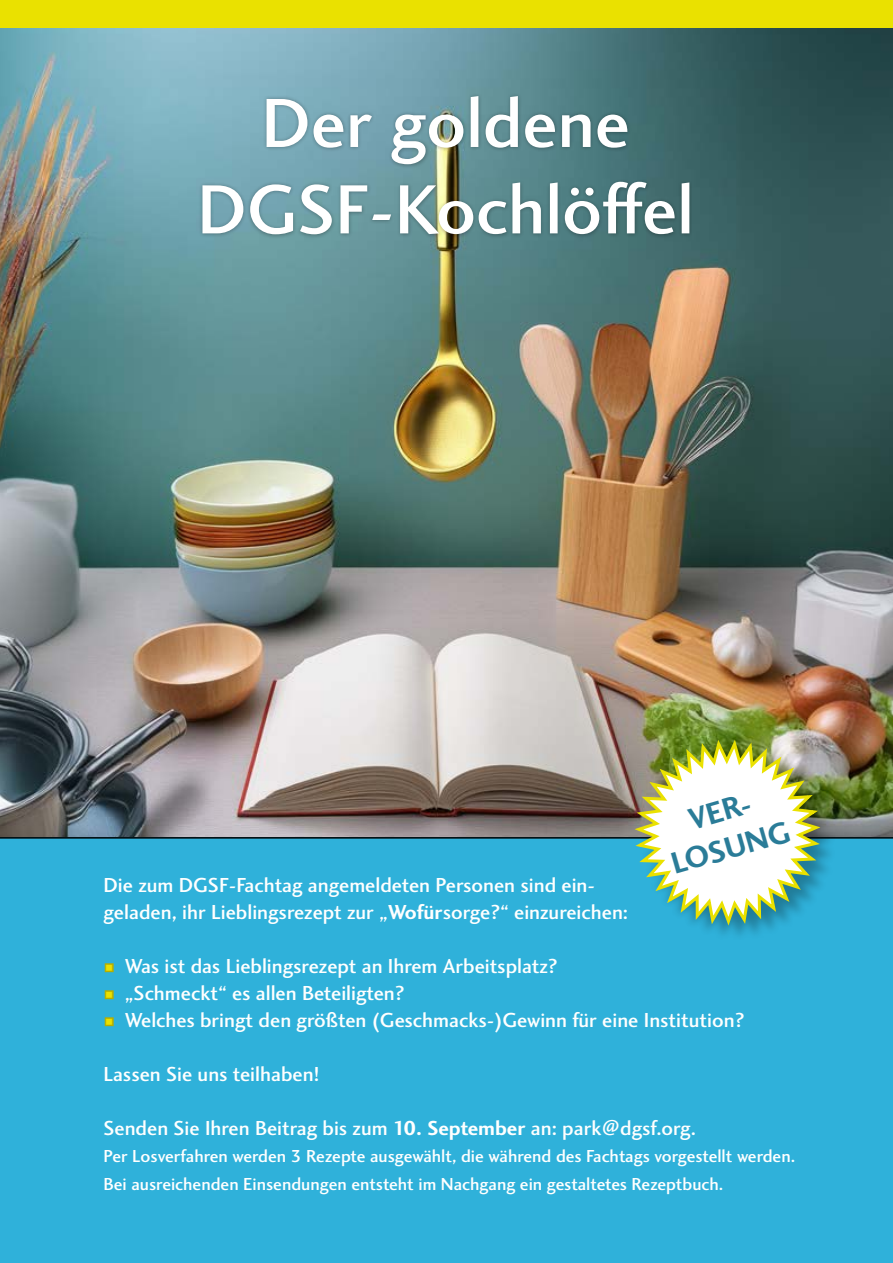
<style>
.page{position:relative;width:893px;height:1263px;background:#fff}
.page>*{position:absolute;margin:0;border:0;box-sizing:border-box;transform-origin:0 0}
.t1{font:500 72px/86.4px "Charlotte Sans Std";color:#fff;text-align:center}
.header1{font:700 31.5px/37.8px "Charlotte Sans Std";color:#2a7c98;text-align:center}
.t2{font:500 21px/27px "Charlotte Sans Std";color:#fff}
.t3{font:500 18px "Charlotte Sans Std";color:#fff}
.s1{font-weight:700}
</style>
<div class="page">
<img style="left:0;top:27px;width:893px;height:810px">
<div style="left:0;top:837px;width:893px;height:426px;background:#2fb1da"></div>
<div style="left:198px;top:93px;width:494px;height:147px;background:#000;opacity:.3"></div>
<div style="left:638px;top:743px;width:199px;height:200px;background:#000;opacity:.3"></div>
<img style="left:630px;top:735px;width:195px;height:195px">
<div style="left:0;top:0;width:893px;height:27px;background:#eae100"></div>
<svg style="left:106px;top:965px;width:6px;height:6px"></svg>
<svg style="left:106px;top:992px;width:6px;height:6px"></svg>
<svg style="left:106px;top:1019px;width:6px;height:6px"></svg>
<p class="t1" style="left:197px;top:81px;width:498px">Der goldene<br>DGSF-Kochlöffel</p>
<p class="header1" style="left:656px;top:810px;width:124px;rotate:-16deg">VER-<br>LOSUNG</p>
<p class="t2" style="left:104px;top:872px;width:526px">Die zum DGSF-Fachtag angemeldeten Personen sind ein&shy;geladen, ihr Lieblingsrezept zur „<span class="s1">Wofür</span>sorge?“ einzureichen:</p>
<p class="t2" style="left:125px;top:953px;width:434px">Was ist das Lieblingsrezept an Ihrem Arbeitsplatz?</p>
<p class="t2" style="left:125px;top:980px;width:281px">„Schmeckt“ es allen Beteiligten?</p>
<p class="t2" style="left:125px;top:1007px;width:621px">Welches bringt den größten (Geschmacks-)Gewinn für eine Institution?</p>
<p class="t2" style="left:104px;top:1061px;width:218px">Lassen Sie uns teilhaben!</p>
<p class="t2" style="left:104px;top:1115px;width:594px">Senden Sie Ihren Beitrag bis zum <span class="s1">10. September</span> an: park@dgsf.org.</p>
<p class="t3" style="left:104px;top:1146px;width:693px">Per Losverfahren werden 3 Rezepte ausgewählt, die während des Fachtags vorgestellt werden.</p>
<p class="t3" style="left:104px;top:1173px;width:621px">Bei ausreichenden Einsendungen entsteht im Nachgang ein gestaltetes Rezeptbuch.</p>
</div>
